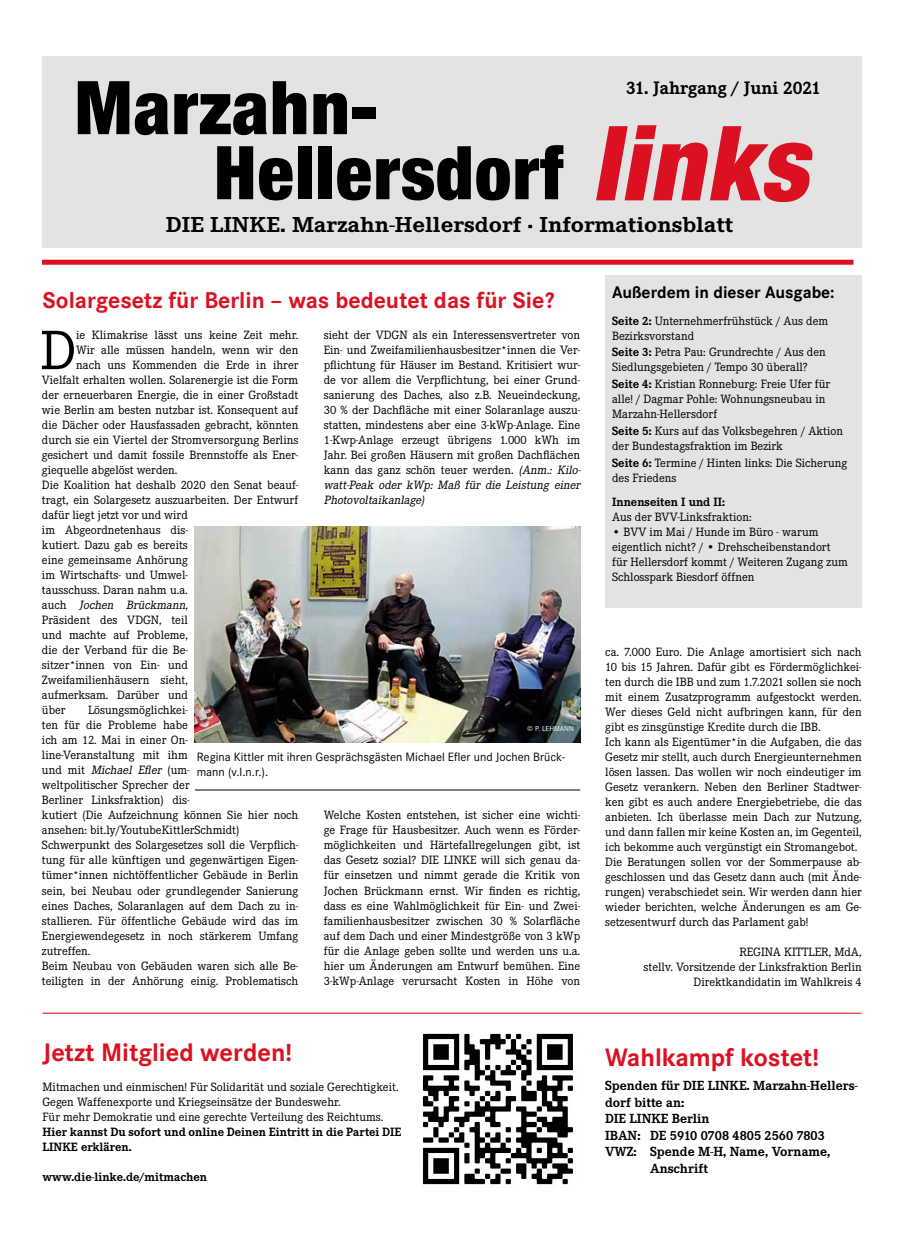
<style>
.page{position:relative;width:904px;height:1241px;background:#fff}
.page>*{position:absolute;margin:0;border:0;box-sizing:border-box;transform-origin:0 0}
.t1{font:900 75px/65px "Neue Helvetica Condensed BQ";color:#000}
.t2{font:57.5px "Corporate E";color:#000}
.t3{font:700 26.25px "Corporate S";color:#db1122}
.t4{font:700 23.75px "Corporate S";color:#db1122}
.t5{font:700 22.5px "Corporate E";color:#000;scale:1.1 1}
.t6{font:700 18.75px "Corporate E";color:#000}
.t7{font:700 17.5px "Corporate S";color:#000}
.t8{font:700 13.75px "Corporate E";color:#000}
.t9{font:12.5px/15px "Corporate E";color:#000}
.t10{font:700 12.5px/15px "Corporate E";color:#000}
.t11{font:12.5px/15px "Corporate S";color:#000}
.t12{font:italic 12.5px "Corporate E";color:#000}
.t13{font:7.5px "Corporate S";color:#fff}
.s1{font-style:italic;font-size:105px;color:#db1122}
.s2{font-style:italic}
.s3{font-style:normal}
.s4{font-weight:700}
</style>
<div class="page">
<div style="left:42px;top:57px;width:819px;height:191px;background:#e3e3e3"></div>
<div style="left:42px;top:260px;width:811px;height:5px;background:#db1122"></div>
<div style="left:605px;top:275px;width:256px;height:333px;background:#e3e3e3"></div>
<img style="left:422px;top:1033px;width:151px;height:152px">
<hr style="left:43px;top:1012px;width:818px;height:1px;background:#e30613">
<img style="left:195px;top:526px;width:385px;height:216px">
<hr style="left:195px;top:789px;width:385px;height:1px;background:#000">
<h1 class="t1" style="left:213px;top:75px;width:619px;text-indent:-139px">Marzahn-<br>Hellersdorf <span class="s1">links</span></h1>
<h3 class="t5" style="left:166px;top:211px;width:517px">DIE LINKE. Marzahn-Hellersdorf · Informationsblatt</h3>
<h3 class="t6" style="left:626px;top:78px;width:196px">31. Jahrgang / Juni 2021</h3>
<h3 class="t4" style="left:43px;top:286px;width:513px">Solargesetz für Berlin – was bedeutet das für Sie?</h3>
<p class="t9" style="left:324px;top:328px;width:260px">sieht der VDGN als ein Interessensvertreter von Ein- und Zweifamilienhausbesitzer*innen die Ver&shy;pflichtung für Häuser im Bestand. Kritisiert wur&shy;de vor allem die Verpflichtung, bei einer Grund&shy;sanierung des Daches, also z.B. Neueindeckung, 30 % der Dachfläche mit einer Solaranlage auszu&shy;statten, mindestens aber eine 3-kWp-Anlage. Eine 1-Kwp-Anlage erzeugt übrigens 1.000 kWh im Jahr. Bei großen Häusern mit großen Dachflächen kann das ganz schön teuer werden. <span class="s2">(Anm.: Kilo&shy;watt-Peak oder kWp: Maß für die Leistung einer Photovoltaikanlage)</span></p>
<h2 class="t2" style="left:40px;top:319px;width:37px">D</h2>
<p class="t9" style="left:76px;top:328px;width:224px">ie Klimakrise lässt uns keine Zeit mehr.</p>
<p class="t9" style="left:76px;top:343px;width:224px">Wir alle müssen handeln, wenn wir den</p>
<p class="t9" style="left:76px;top:358px;width:224px">nach uns Kommenden die Erde in ihrer</p>
<p class="t9" style="left:42px;top:373px;width:258px">Vielfalt erhalten wollen. Solarenergie ist die Form</p>
<p class="t9" style="left:42px;top:388px;width:258px">der erneuerbaren Energie, die in einer Großstadt</p>
<p class="t9" style="left:42px;top:403px;width:258px">wie Berlin am besten nutzbar ist. Konsequent auf</p>
<p class="t9" style="left:42px;top:418px;width:258px">die Dächer oder Hausfassaden gebracht, könnten</p>
<p class="t9" style="left:42px;top:433px;width:258px">durch sie ein Viertel der Stromversorgung Berlins</p>
<p class="t9" style="left:42px;top:448px;width:258px">gesichert und damit fossile Brennstoffe als Ener-</p>
<p class="t9" style="left:42px;top:463px;width:137px">giequelle abgelöst werden.</p>
<p class="t9" style="left:42px;top:478px;width:258px">Die Koalition hat deshalb 2020 den Senat beauf-</p>
<p class="t9" style="left:42px;top:493px;width:258px">tragt, ein Solargesetz auszuarbeiten. Der Entwurf</p>
<p class="t9" style="left:42px;top:508px;width:147px">dafür liegt jetzt vor und wird</p>
<p class="t9" style="left:42px;top:523px;width:147px">im Abgeordnetenhaus dis-</p>
<p class="t9" style="left:42px;top:538px;width:147px">kutiert. Dazu gab es bereits</p>
<p class="t9" style="left:42px;top:553px;width:147px">eine gemeinsame Anhörung</p>
<p class="t9" style="left:42px;top:568px;width:147px">im Wirtschafts- und Umwel-</p>
<p class="t9" style="left:42px;top:583px;width:147px">tausschuss. Daran nahm u.a.</p>
<p class="t12" style="left:42px;top:598px;width:147px"><span class="s3">a u c h</span> Jochen Brückmann<span class="s3">,</span></p>
<p class="t9" style="left:42px;top:613px;width:147px">Präsident des VDGN, teil</p>
<p class="t9" style="left:42px;top:628px;width:147px">und machte auf Probleme,</p>
<p class="t9" style="left:42px;top:643px;width:147px">die der Verband für die Be-</p>
<p class="t9" style="left:42px;top:658px;width:147px">sitzer*innen von Ein- und</p>
<p class="t9" style="left:42px;top:673px;width:147px">Zweifamilienhäusern sieht,</p>
<p class="t9" style="left:42px;top:688px;width:147px">aufmerksam. Darüber und</p>
<p class="t9" style="left:42px;top:703px;width:25px">über</p>
<p class="t9" style="left:42px;top:703px;width:258px;text-indent:46px">Lösungsmöglichkei-<br>ten für die Probleme habe<br>ich am 12. Mai in einer On-<br>line-Veranstaltung mit ihm<br>u n d m i t <span class="s2">Michael Efler</span> ( u m -<br>weltpolitischer Sprecher der<br>Berliner Linksfraktion) dis-<br>kutiert (Die Aufzeichnung können Sie hier noch ansehen: bit.ly/YoutubeKittlerSchmidt)<br>Schwerpunkt des Solargesetzes soll die Verpflich&shy;tung für alle künftigen und gegenwärtigen Eigen&shy;tümer*innen nichtöffentlicher Gebäude in Berlin sein, bei Neubau oder grundlegender Sanierung eines Daches, Solaranlagen auf dem Dach zu in&shy;stallieren. Für öffentliche Gebäude wird das im Energiewendegesetz in noch stärkerem Umfang zutreffen.<br>Beim Neubau von Gebäuden waren sich alle Be&shy;teiligten in der Anhörung einig. Problematisch</p>
<p class="t13" style="left:527px;top:723px;width:48px">© P. LEHMANN</p>
<p class="t11" style="left:197px;top:749px;width:370px">Regina Kittler mit ihren Gesprächsgästen Michael Efler und Jochen Brück&shy;mann (v.l.n.r.).</p>
<p class="t9" style="left:324px;top:808px;width:258px;text-align:justify">Welche Kosten entstehen, ist sicher eine wichti&shy;ge Frage für Hausbesitzer. Auch wenn es Förder&shy;möglichkeiten und Härtefallregelungen gibt, ist das Gesetz sozial? DIE LINKE will sich genau da&shy;für einsetzen und nimmt gerade die Kritik von Jochen Brückmann ernst. Wir finden es richtig, dass es eine Wahlmöglichkeit für Ein- und Zwei&shy;familienhausbesitzer zwischen 30 % Solarfläche auf dem Dach und einer Mindestgröße von 3 kWp für die Anlage geben sollte und werden uns u.a. hier um Änderungen am Entwurf bemühen. Eine 3-kWp-Anlage verursacht Kosten in Höhe von</p>
<h3 class="t3" style="left:43px;top:1036px;width:251px">Jetzt Mitglied werden!</h3>
<p class="t9" style="left:43px;top:1079px;width:357px">Mitmachen und einmischen! Für Solidarität und soziale Gerechtigkeit.<br>Gegen Waffenexporte und Kriegseinsätze der Bundeswehr.<br>Für mehr Demokratie und eine gerechte Verteilung des Reichtums.</p>
<p class="t10" style="left:43px;top:1123px;width:360px">Hier kannst Du sofort und online Deinen Eintritt in die Partei DIE<br>LINKE erklären.</p>
<p class="t10" style="left:43px;top:1168px;width:166px">www.die-linke.de/mitmachen</p>
<h3 class="t7" style="left:612px;top:282px;width:224px">Außerdem in dieser Ausgabe:</h3>
<p class="t9" style="left:612px;top:313px;width:217px"><span class="s4">Seite 2:</span> Unternehmerfrühstück / Aus dem<br>Bezirksvorstand</p>
<p class="t9" style="left:612px;top:345px;width:215px"><span class="s4">Seite 3:</span> Petra Pau: Grundrechte / Aus den<br>Siedlungsgebieten / Tempo 30 überall?</p>
<p class="t9" style="left:612px;top:376px;width:219px"><span class="s4">Seite 4:</span> Kristian Ronneburg: Freie Ufer für alle! / Dagmar Pohle: Wohnungsneubau in<br>Marzahn-Hellersdorf</p>
<p class="t9" style="left:612px;top:423px;width:232px"><span class="s4">Seite 5:</span> Kurs auf das Volksbegehren / Aktion der Bundestagsfraktion im Bezirk</p>
<p class="t9" style="left:612px;top:455px;width:236px"><span class="s4">Seite 6:</span> Termine / Hinten links: Die Sicherung des Friedens</p>
<p class="t10" style="left:612px;top:494px;width:114px">Innenseiten I und II:</p>
<p class="t9" style="left:612px;top:510px;width:141px">Aus der BVV-Linksfraktion:</p>
<p class="t9" style="left:612px;top:525px;width:237px">• BVV im Mai / Hunde im Büro - warum eigentlich nicht? / • Drehscheibenstandort für Hellersdorf kommt / Weiteren Zugang zum Schlosspark Biesdorf öffnen</p>
<p class="t9" style="left:605px;top:644px;width:258px">ca. 7.000 Euro. Die Anlage amortisiert sich nach 10 bis 15 Jahren. Dafür gibt es Fördermöglichkei&shy;ten durch die IBB und zum 1.7.2021 sollen sie noch mit einem Zusatzprogramm aufgestockt werden.<br>Wer dieses Geld nicht aufbringen kann, für den gibt es zinsgünstige Kredite durch die IBB.<br>Ich kann als Eigentümer*in die Aufgaben, die das Gesetz mir stellt, auch durch Energieunternehmen lösen lassen. Das wollen wir noch eindeutiger im Gesetz verankern. Neben den Berliner Stadtwer&shy;ken gibt es auch andere Energiebetriebe, die das anbieten. Ich überlasse mein Dach zur Nutzung, und dann fallen mir keine Kosten an, im Gegenteil, ich bekomme auch vergünstigt ein Stromangebot.<br>Die Beratungen sollen vor der Sommerpause ab&shy;geschlossen und das Gesetz dann auch (mit Ände&shy;rungen) verabschiedet sein. Wir werden dann hier wieder berichten, welche Änderungen es am Ge&shy;setzesentwurf durch das Parlament gab!</p>
<p class="t9" style="left:643px;top:944px;width:219px;text-align:right">REGINA KITTLER, MdA,<br>stellv. Vorsitzende der Linksfraktion Berlin<br>Direktkandidatin im Wahlkreis 4</p>
<h3 class="t3" style="left:605px;top:1042px;width:215px">Wahlkampf kostet!</h3>
<p class="t8" style="left:605px;top:1077px;width:254px">Spenden für DIE LINKE. Marzahn-Hellers-</p>
<p class="t8" style="left:605px;top:1094px;width:81px">dorf bitte an:</p>
<p class="t8" style="left:605px;top:1110px;width:106px">DIE LINKE Berlin</p>
<p class="t8" style="left:605px;top:1127px;width:221px">IBAN: DE 5910 0708 4805 2560 7803</p>
<p class="t8" style="left:605px;top:1143px;width:227px">VWZ: Spende M-H, Name, Vorname,</p>
<p class="t8" style="left:650px;top:1160px;width:60px">Anschrift</p>
</div>
